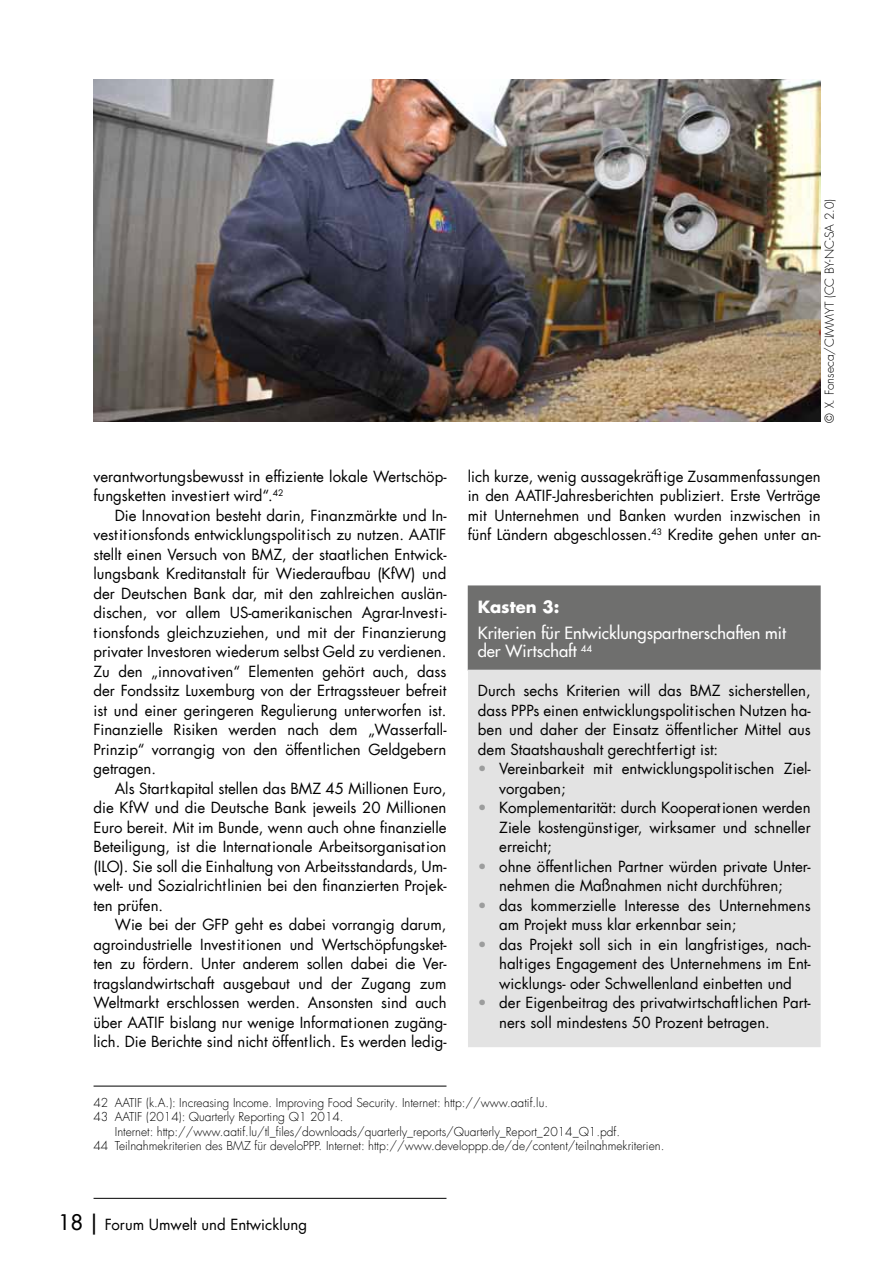
<style>
.page{position:relative;width:893px;height:1263px;background:#fff}
.page>*{position:absolute;margin:0;border:0;box-sizing:border-box;transform-origin:0 0}
.t1{font:500 16.5px/18px "Futura Com";color:#fff}
.t2{font:700 16.5px "Futura Com";color:#fff}
.t3{font:15px/19.5px "Futura Com";color:#000;text-align:justify}
.t4{font:300 12px/14.4px "Futura Com";color:#000}
.s1{color:#9c9d9d}
.s2{font-weight:500;font-size:21px}
</style>
<div class="page">
<hr style="left:94px;top:1198px;width:352px;height:1px;background:#000">
<img style="left:94px;top:79px;width:727px;height:343px">
<div style="left:468px;top:586px;width:352px;height:84px;background:#6f6f6e"></div>
<div style="left:468px;top:585px;width:353px;height:85px;border:2px solid #6f6f6e"></div>
<div style="left:469px;top:670px;width:351px;height:376px;background:#e3e3e3"></div>
<div style="left:468px;top:670px;width:353px;height:377px;border:2px solid #e3e3e3"></div>
<hr style="left:94px;top:1086px;width:352px;height:1px;background:#000">
<p class="t3" style="left:94px;top:466px;width:354px">verantwortungsbewusst in effiziente lokale Wertschöp&shy;fungsketten investiert wird“.<sup>42</sup></p>
<p class="t3" style="left:94px;top:505px;width:354px;text-indent:21px">Die Innovation besteht darin, Finanzmärkte und In&shy;vestitionsfonds entwicklungspolitisch zu nutzen. AATIF stellt einen Versuch von BMZ, der staatlichen Entwick&shy;lungsbank Kreditanstalt für Wiederaufbau (KfW) und der Deutschen Bank dar, mit den zahlreichen auslän&shy;dischen, vor allem US-amerikanischen Agrar-Investi&shy;tionsfonds gleichzuziehen, und mit der Finanzierung privater Investoren wiederum selbst Geld zu verdienen.<br>Zu den „innovativen“ Elementen gehört auch, dass der Fondssitz Luxemburg von der Ertragssteuer befreit ist und einer geringeren Regulierung unterworfen ist.<br>Finanzielle Risiken werden nach dem „Wasserfall-Prinzip“ vorrangig von den öffentlichen Geldgebern getragen.</p>
<p class="t3" style="left:94px;top:778px;width:354px;text-indent:21px">Als Startkapital stellen das BMZ 45 Millionen Euro, die KfW und die Deutsche Bank jeweils 20 Millionen Euro bereit. Mit im Bunde, wenn auch ohne finanzielle Beteiligung, ist die Internationale Arbeitsorganisation (ILO). Sie soll die Einhaltung von Arbeitsstandards, Um&shy;welt- und Sozialrichtlinien bei den finanzierten Projek&shy;ten prüfen.</p>
<p class="t3" style="left:94px;top:915px;width:354px;text-indent:21px">Wie bei der GFP geht es dabei vorrangig darum, agroindustrielle Investitionen und Wertschöpfungsket&shy;ten zu fördern. Unter anderem sollen dabei die Ver&shy;tragslandwirtschaft ausgebaut und der Zugang zum Weltmarkt erschlossen werden. Ansonsten sind auch über AATIF bislang nur wenige Informationen zugäng&shy;lich. Die Berichte sind nicht öffentlich. Es werden ledig-</p>
<p class="t4" style="left:822px;top:423px;width:226px;rotate:-90deg">© X. Fonseca/CIMMYT (CC BY-NC-SA 2.0)</p>
<p class="t3" style="left:468px;top:466px;width:354px">lich kurze, wenig aussagekräftige Zusammenfassungen in den AATIF-Jahresberichten publiziert. Erste Verträge mit Unternehmen und Banken wurden inzwischen in fünf Ländern abgeschlossen.<sup>43</sup> Kredite gehen unter an-</p>
<p class="t2" style="left:478px;top:594px;width:83px">Kasten 3:</p>
<p class="t1" style="left:478px;top:623px;width:310px">Kriterien für Entwicklungspartnerschaften mit der Wirtschaft <sup>44</sup></p>
<p class="t3" style="left:478px;top:681px;width:334px">Durch sechs Kriterien will das BMZ sicherstellen, dass PPPs einen entwicklungspolitischen Nutzen ha&shy;ben und daher der Einsatz öffentlicher Mittel aus dem Staatshaushalt gerechtfertigt ist:</p>
<p class="t3" style="left:499px;top:759px;width:313px;text-indent:-21px"><span class="s1">•</span> Vereinbarkeit mit entwicklungspolitischen Ziel&shy;vorgaben;</p>
<p class="t3" style="left:499px;top:798px;width:313px;text-indent:-21px"><span class="s1">•</span> Komplementarität: durch Kooperationen werden Ziele kostengünstiger, wirksamer und schneller erreicht;</p>
<p class="t3" style="left:478px;top:856px;width:334px;text-align:center"><span class="s1">•</span> ohne öffentlichen Partner würden private Unter&shy;nehmen die Maßnahmen nicht durchführen;</p>
<p class="t3" style="left:499px;top:895px;width:313px;text-indent:-21px"><span class="s1">•</span> das kommerzielle Interesse des Unternehmens am Projekt muss klar erkennbar sein;</p>
<p class="t3" style="left:499px;top:934px;width:313px;text-indent:-21px"><span class="s1">•</span> das Projekt soll sich in ein langfristiges, nach&shy;haltiges Engagement des Unternehmens im Ent&shy;wicklungs- oder Schwellenland einbetten und</p>
<p class="t3" style="left:499px;top:993px;width:313px;text-indent:-21px"><span class="s1">•</span> der Eigenbeitrag des privatwirtschaftlichen Part&shy;ners soll mindestens 50 Prozent betragen.</p>
<p class="t4" style="left:94px;top:1095px;width:456px">42 AATIF (k.A.): Increasing Income. Improving Food Security. Internet: http://www.aatif.lu.<br>43 AATIF (2014): Quarterly Reporting Q1 2014.</p>
<p class="t4" style="left:94px;top:1124px;width:572px;text-indent:21px">Internet: http://www.aatif.lu/tl_files/downloads/quarterly_reports/Quarterly_Report_2014_Q1.pdf.<br>44 Teilnahmekriterien des BMZ für develoPPP. Internet: http://www.developpp.de/de/content/teilnahmekriterien.</p>
<p class="t3" style="left:59px;top:1214px;width:250px"><span class="s2">18 |</span> Forum Umwelt und Entwicklung</p>
</div>
